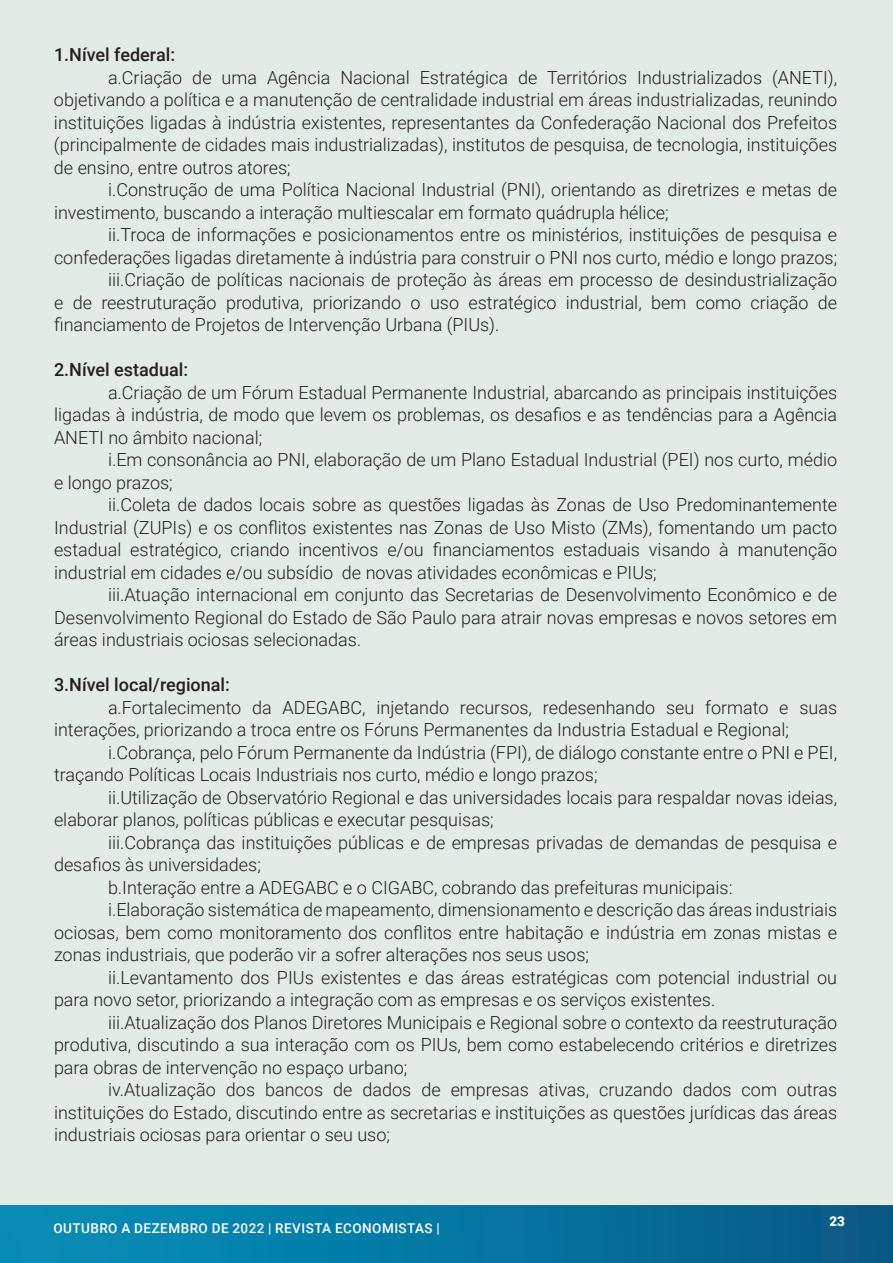
<style>
.page{position:relative;width:893px;height:1263px;background:#fff}
.page>*{position:absolute;margin:0;border:0;box-sizing:border-box;transform-origin:0 0}
.t1{font:300 18px/22.5px "Roboto";color:#231f20}
.t2{font:500 18px "Roboto";color:#231f20}
.t3{font:500 13.5px "Roboto";letter-spacing:.035em;color:#fff}
.t4{font:900 13.5px "Roboto";color:#fff}
</style>
<div class="page">
<div style="left:0;top:1205px;width:893px;height:58px;background:linear-gradient(to right,#0591ba,#075a87)"></div>
<div style="left:0;top:0;width:893px;height:1205px;background:#e2ebe6"></div>
<p class="t2" style="left:54px;top:42px;width:123px">1.Nível federal:</p>
<p class="t1" style="left:54px;top:66px;width:785px;text-align:justify;text-indent:54px">a.Criação de uma Agência Nacional Estratégica de Territórios Industrializados (ANETI), objetivando a política e a manutenção de centralidade industrial em áreas industrializadas, reunindo instituições ligadas à indústria existentes, representantes da Confederação Nacional dos Prefeitos (principalmente de cidades mais industrializadas), institutos de pesquisa, de tecnologia, instituições de ensino, entre outros atores;</p>
<p class="t1" style="left:54px;top:178px;width:785px;text-indent:54px">i.Construção de uma Política Nacional Industrial (PNI), orientando as diretrizes e metas de investimento, buscando a interação multiescalar em formato quádrupla hélice;</p>
<p class="t1" style="left:108px;top:223px;width:731px">ii.Troca de informações e posicionamentos entre os ministérios, instituições de pesquisa e</p>
<p class="t1" style="left:54px;top:246px;width:785px">confederações ligadas diretamente à indústria para construir o PNI nos curto, médio e longo prazos;</p>
<p class="t1" style="left:108px;top:268px;width:731px">iii.Criação de políticas nacionais de proteção às áreas em processo de desindustrialização</p>
<p class="t1" style="left:54px;top:291px;width:785px">e de reestruturação produtiva, priorizando o uso estratégico industrial, bem como criação de</p>
<p class="t1" style="left:54px;top:313px;width:447px">financiamento de Projetos de Intervenção Urbana (PIUs).</p>
<p class="t2" style="left:54px;top:357px;width:136px">2.Nível estadual:</p>
<p class="t1" style="left:54px;top:381px;width:785px;text-align:justify;text-indent:54px">a.Criação de um Fórum Estadual Permanente Industrial, abarcando as principais instituições ligadas à indústria, de modo que levem os problemas, os desafios e as tendências para a Agência ANETI no âmbito nacional;</p>
<p class="t1" style="left:54px;top:448px;width:785px;text-indent:54px">i.Em consonância ao PNI, elaboração de um Plano Estadual Industrial (PEI) nos curto, médio e longo prazos;</p>
<p class="t1" style="left:54px;top:493px;width:785px;text-align:justify;text-indent:54px">ii.Coleta de dados locais sobre as questões ligadas às Zonas de Uso Predominantemente Industrial (ZUPIs) e os conflitos existentes nas Zonas de Uso Misto (ZMs), fomentando um pacto estadual estratégico, criando incentivos e/ou financiamentos estaduais visando à manutenção industrial em cidades e/ou subsídio de novas atividades econômicas e PIUs;</p>
<p class="t1" style="left:54px;top:583px;width:785px;text-align:justify;text-indent:54px">iii.Atuação internacional em conjunto das Secretarias de Desenvolvimento Econômico e de Desenvolvimento Regional do Estado de São Paulo para atrair novas empresas e novos setores em áreas industriais ociosas selecionadas.</p>
<p class="t2" style="left:54px;top:672px;width:177px">3.Nível local/regional:</p>
<p class="t1" style="left:54px;top:696px;width:785px;text-indent:54px">a.Fortalecimento da ADEGABC, injetando recursos, redesenhando seu formato e suas interações, priorizando a troca entre os Fóruns Permanentes da Industria Estadual e Regional;</p>
<p class="t1" style="left:54px;top:741px;width:785px;text-indent:54px">i.Cobrança, pelo Fórum Permanente da Indústria (FPI), de diálogo constante entre o PNI e PEI, traçando Políticas Locais Industriais nos curto, médio e longo prazos;</p>
<p class="t1" style="left:54px;top:786px;width:785px;text-indent:54px">ii.Utilização de Observatório Regional e das universidades locais para respaldar novas ideias, elaborar planos, políticas públicas e executar pesquisas;</p>
<p class="t1" style="left:108px;top:831px;width:731px">iii.Cobrança das instituições públicas e de empresas privadas de demandas de pesquisa e</p>
<p class="t1" style="left:54px;top:853px;width:208px">desafios às universidades;</p>
<p class="t1" style="left:108px;top:876px;width:626px">b.Interação entre a ADEGABC e o CIGABC, cobrando das prefeituras municipais:</p>
<p class="t1" style="left:108px;top:898px;width:731px">i.Elaboração sistemática de mapeamento, dimensionamento e descrição das áreas industriais</p>
<p class="t1" style="left:54px;top:921px;width:785px">ociosas, bem como monitoramento dos conflitos entre habitação e indústria em zonas mistas e</p>
<p class="t1" style="left:54px;top:943px;width:536px">zonas industriais, que poderão vir a sofrer alterações nos seus usos;</p>
<p class="t1" style="left:108px;top:966px;width:731px">ii.Levantamento dos PIUs existentes e das áreas estratégicas com potencial industrial ou</p>
<p class="t1" style="left:54px;top:988px;width:663px">para novo setor, priorizando a integração com as empresas e os serviços existentes.</p>
<p class="t1" style="left:108px;top:1011px;width:731px">iii.Atualização dos Planos Diretores Municipais e Regional sobre o contexto da reestruturação</p>
<p class="t1" style="left:54px;top:1033px;width:785px">produtiva, discutindo a sua interação com os PIUs, bem como estabelecendo critérios e diretrizes</p>
<p class="t1" style="left:54px;top:1056px;width:355px">para obras de intervenção no espaço urbano;</p>
<p class="t1" style="left:108px;top:1078px;width:731px">iv.Atualização dos bancos de dados de empresas ativas, cruzando dados com outras</p>
<p class="t1" style="left:54px;top:1101px;width:785px">instituições do Estado, discutindo entre as secretarias e instituições as questões jurídicas das áreas</p>
<p class="t1" style="left:54px;top:1123px;width:337px">industriais ociosas para orientar o seu uso;</p>
<p class="t3" style="left:53px;top:1218px;width:388px">OUTUBRO A DEZEMBRO DE 2022 | REVISTA ECONOMISTAS |</p>
<p class="t4" style="left:829px;top:1212px;width:17px">23</p>
</div>
